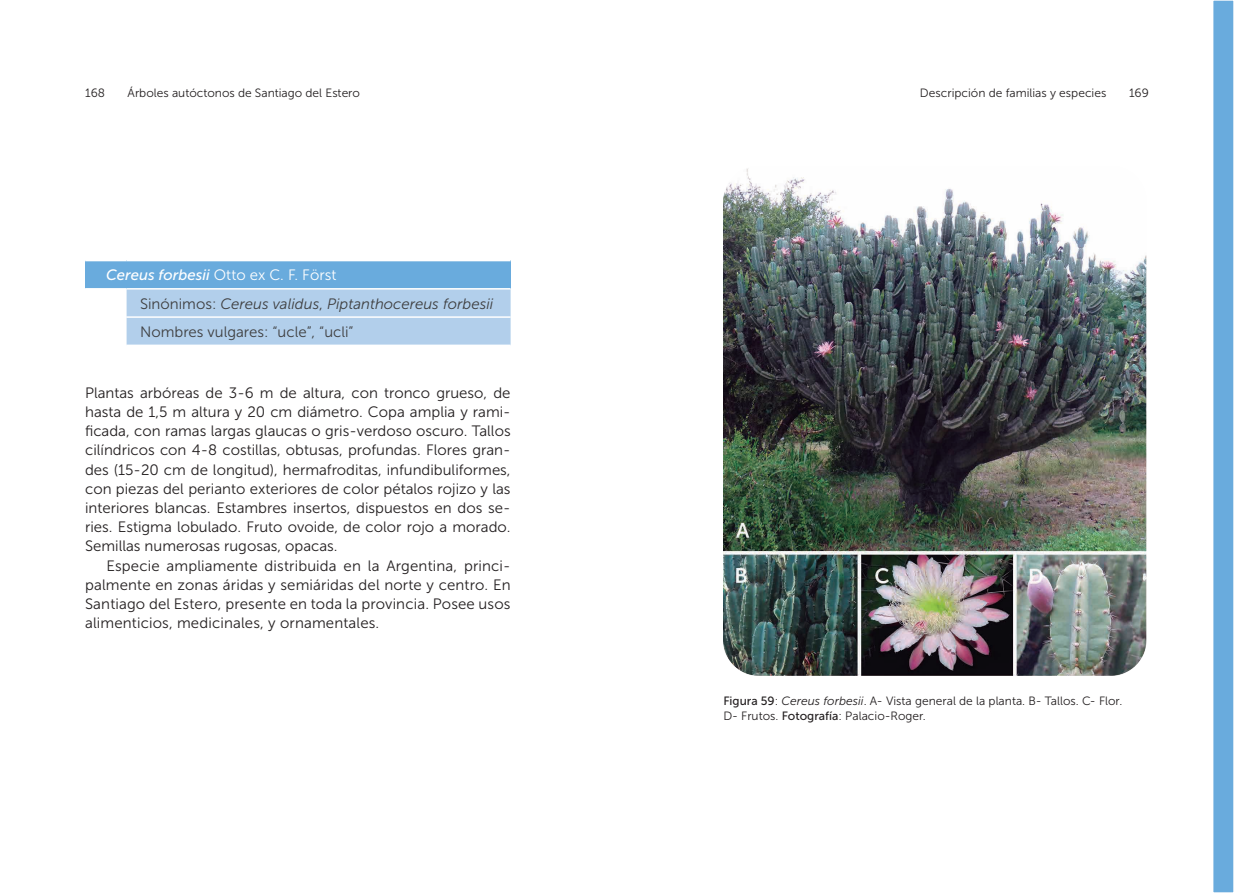
<style>
.page{position:relative;width:1234px;height:893px;background:#fff}
.page>*{position:absolute;margin:0;border:0;box-sizing:border-box;transform-origin:0 0}
._1__párrafo{font:15px/19.2px "Museo Sans 300";color:#231f20;text-align:justify}
.cuerpo{font:15px/19.2px "Museo Sans 300";letter-spacing:.01em;color:#231f20;text-align:justify}
._1__párrafo-2{font:italic 15px "Museo Sans 300";color:#3e3e3f}
._1__párrafo-3{font:15px "Museo Sans 300";color:#fff}
._1__párrafo-4{font:15px "Museo Sans 300";color:#3e3e3f}
.infografia{font:12px "Museo Sans 300";color:#231f20}
.s1{font-family:"Museo Sans 500";font-style:italic}
.s2{font-style:normal}
.s3{font-family:"Museo Sans 500"}
.s4{font-style:italic}
</style>
<div class="page">
<div style="left:85px;top:261px;width:425px;height:28px;background:#69abdd"></div>
<div style="left:126px;top:290px;width:384px;height:55px;background:#b2cfeb"></div>
<hr style="left:85px;top:288px;width:41px;height:2px;background:#fff">
<hr style="left:126px;top:288px;width:384px;height:2px;background:#fff">
<hr style="left:126px;top:316px;width:384px;height:2px;background:#fff">
<div style="left:1212px;top:0;width:21px;height:893px;background:#69abdd"></div>
<div style="left:1212px;top:0;width:21px;height:893px;border:1px solid #fff"></div>
<img style="left:723px;top:168px;width:424px;height:508px">
<p class="infografia" style="left:85px;top:87px;width:21px">168</p>
<p class="infografia" style="left:128px;top:87px;width:234px">Árboles autóctonos de Santiago del Estero</p>
<p class="infografia" style="left:919px;top:87px;width:188px">Descripción de familias y especies</p>
<p class="infografia" style="left:1128px;top:87px;width:21px">169</p>
<p class="_1__párrafo-3" style="left:106px;top:267px;width:232px"><span class="s1">Cereus forbesii</span> Otto ex C. F. Först</p>
<p class="_1__párrafo-2" style="left:140px;top:295px;width:354px"><span class="s2">Sinónimos:</span> Cereus validus<span class="s2">,</span> Piptanthocereus forbesii</p>
<p class="_1__párrafo-4" style="left:140px;top:324px;width:215px">Nombres vulgares: “ucle”, “ucli”</p>
<p class="_1__párrafo" style="left:85px;top:383px;width:427px">Plantas arbóreas de 3-6 m de altura, con tronco grueso, de hasta de 1,5 m altura y 20 cm diámetro. Copa amplia y rami&shy;ficada, con ramas largas glaucas o gris-verdoso oscuro. Tallos cilíndricos con 4-8 costillas, obtusas, profundas. Flores gran&shy;des (15-20 cm de longitud), hermafroditas, infundibuliformes, con piezas del perianto exteriores de color pétalos rojizo y las interiores blancas. Estambres insertos, dispuestos en dos se&shy;ries. Estigma lobulado. Fruto ovoide, de color rojo a morado.<br>Semillas numerosas rugosas, opacas.</p>
<p class="cuerpo" style="left:85px;top:556px;width:427px;text-indent:21px">Especie ampliamente distribuida en la Argentina, princi&shy;palmente en zonas áridas y semiáridas del norte y centro. En Santiago del Estero, presente en toda la provincia. Posee usos alimenticios, medicinales, y ornamentales.</p>
<p class="infografia" style="left:723px;top:695px;width:400px"><span class="s3">Figura 59</span>: <span class="s4">Cereus forbesii</span>. A- Vista general de la planta. B- Tallos. C- Flor.</p>
<p class="infografia" style="left:723px;top:709px;width:204px">D- Frutos. <span class="s3">Fotografía</span>: Palacio-Roger.</p>
</div>
